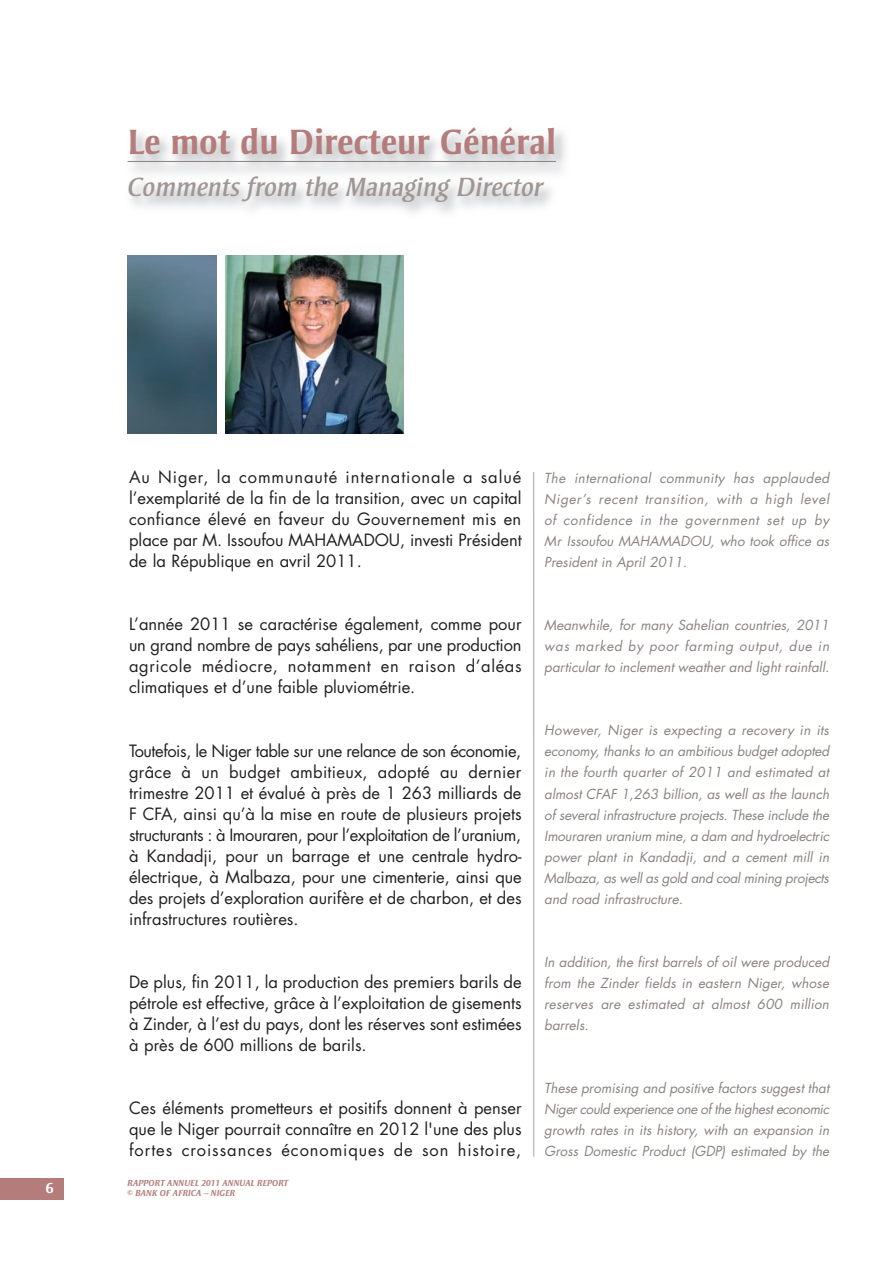
<style>
.page{position:relative;width:893px;height:1263px;background:#fff}
.page>*{position:absolute;margin:0;border:0;box-sizing:border-box;transform-origin:0 0}
.t1{font:700 36px "Strayhorn";color:#b47d7b}
.t2{font:italic 27px "Strayhorn";color:#a09795}
.t3{font:16.5px/21px "Futura";color:#231f20;text-align:justify}
.t4{font:700 15px "Strayhorn";color:#fff}
.t5{font:italic 13.5px/21px "Futura";color:#8a8280;text-align:justify}
.t6{font:italic 700 9px/10.8px "Strayhorn";color:#b47d7b}
</style>
<div class="page">
<div style="left:0;top:1178px;width:64px;height:21px;background:#b47d7b"></div>
<hr style="left:128px;top:161px;width:428px;height:1px;background:#8a8280">
<img style="left:225px;top:255px;width:179px;height:179px">
<hr style="left:533px;top:472px;width:1px;height:685px;background:#aaa4a2">
<img style="left:128px;top:255px;width:89px;height:179px">
<h1 class="t1" style="left:128px;top:128px;width:430px">Le mot du Directeur Général</h1>
<h2 class="t2" style="left:128px;top:176px;width:417px">Comments from the Managing Director</h2>
<p class="t4" style="left:46px;top:1182px;width:9px">6</p>
<p class="t3" style="left:129px;top:468px;width:394px">Au Niger, la communauté internationale a salué l’exemplarité de la fin de la transition, avec un capital confiance élevé en faveur du Gouvernement mis en place par M. Issoufou MAHAMADOU, investi Président de la République en avril 2011.</p>
<p class="t3" style="left:129px;top:615px;width:394px">L’année 2011 se caractérise également, comme pour un grand nombre de pays sahéliens, par une production agricole médiocre, notamment en raison d’aléas climatiques et d’une faible pluviométrie.</p>
<p class="t3" style="left:129px;top:741px;width:394px">Toutefois, le Niger table sur une relance de son économie, grâce à un budget ambitieux, adopté au dernier trimestre 2011 et évalué à près de 1 263 milliards de F CFA, ainsi qu’à la mise en route de plusieurs projets structurants : à Imouraren, pour l’exploitation de l’uranium, à Kandadji, pour un barrage et une centrale hydro&shy;électrique, à Malbaza, pour une cimenterie, ainsi que des projets d’exploration aurifère et de charbon, et des infrastructures routières.</p>
<p class="t3" style="left:129px;top:973px;width:394px">De plus, fin 2011, la production des premiers barils de pétrole est effective, grâce à l’exploitation de gisements à Zinder, à l’est du pays, dont les réserves sont estimées à près de 600 millions de barils.</p>
<p class="t3" style="left:129px;top:1099px;width:394px">Ces éléments prometteurs et positifs donnent à penser que le Niger pourrait connaître en 2012 l'une des plus fortes croissances économiques de son histoire,</p>
<p class="t6" style="left:128px;top:1178px;width:162px">RAPPORT ANNUEL 2011 ANNUAL REPORT © BANK OF AFRICA – NIGER</p>
<p class="t5" style="left:544px;top:469px;width:286px">The international community has applauded Niger’s recent transition, with a high level of confidence in the government set up by Mr Issoufou MAHAMADOU, who took office as President in April 2011.</p>
<p class="t5" style="left:544px;top:616px;width:286px">Meanwhile, for many Sahelian countries, 2011 was marked by poor farming output, due in particular to inclement weather and light rainfall.</p>
<p class="t5" style="left:544px;top:721px;width:287px">However, Niger is expecting a recovery in its economy, thanks to an ambitious budget adopted in the fourth quarter of 2011 and estimated at almost CFAF 1,263 billion, as well as the launch of several infrastructure projects. These include the Imouraren uranium mine, a dam and hydroelectric power plant in Kandadji, and a cement mill in Malbaza, as well as gold and coal mining projects and road infrastructure.</p>
<p class="t5" style="left:544px;top:952px;width:286px">In addition, the first barrels of oil were produced from the Zinder fields in eastern Niger, whose reserves are estimated at almost 600 million barrels.</p>
<p class="t5" style="left:544px;top:1079px;width:286px">These promising and positive factors suggest that Niger could experience one of the highest economic growth rates in its history, with an expansion in Gross Domestic Product (GDP) estimated by the</p>
</div>
